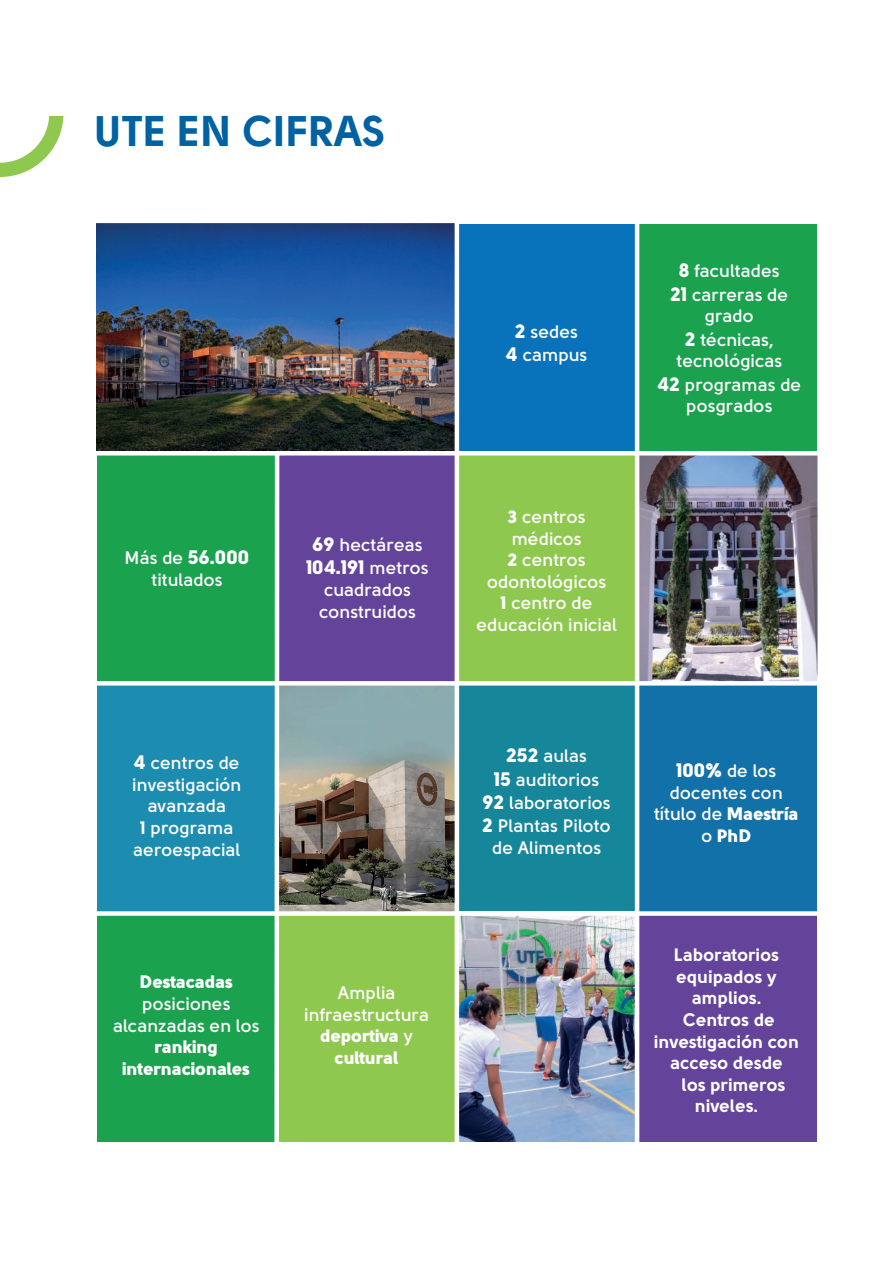
<style>
.page{position:relative;width:893px;height:1263px;background:#fff}
.page>*{position:absolute;margin:0;border:0;box-sizing:border-box;transform-origin:0 0}
.t1{font:42.75px "Solomon Sans Bold";color:#0062a2}
.t2{font:19.5px "Solomon Sans Black";color:#fff}
.t3{font:700 18px/21.6px "Solomon Sans Semi";color:#fff;text-align:center}
.t4{font:18px "Solomon Sans Bold";color:#fff}
.t5{font:18px/21.6px "Solomon Sans Black";color:#fff;text-align:center}
.s1{font-family:"Solomon Sans Semi";font-weight:700;font-size:18px}
.s2{font-family:"Solomon Sans Black";font-weight:400;font-size:19.5px}
.s3{font-family:"Solomon Sans Black";font-weight:400}
.s4{font-family:"Solomon Sans Bold";font-weight:400}
.s5{font-family:"Solomon Sans Semi";font-weight:700}
</style>
<div class="page">
<div style="left:97px;top:453px;width:180px;height:230px;background:#1aa24e"></div>
<img style="left:97px;top:224px;width:358px;height:227px">
<div style="left:277px;top:453px;width:180px;height:230px;background:#64439b"></div>
<div style="left:457px;top:683px;width:180px;height:230px;background:#16869b"></div>
<div style="left:97px;top:912px;width:180px;height:230px;background:#1aa24e"></div>
<div style="left:277px;top:912px;width:180px;height:230px;background:#8fc84f"></div>
<div style="left:97px;top:683px;width:180px;height:230px;background:#1c8db0"></div>
<img style="left:279px;top:686px;width:176px;height:225px">
<div style="left:457px;top:453px;width:180px;height:230px;background:#8fc84f"></div>
<img style="left:639px;top:455px;width:178px;height:226px">
<div style="left:456px;top:224px;width:180px;height:230px;background:#0873bb"></div>
<div style="left:637px;top:224px;width:180px;height:230px;background:#1aa24e"></div>
<div style="left:637px;top:683px;width:180px;height:230px;background:#1171a8"></div>
<img style="left:459px;top:916px;width:176px;height:226px">
<div style="left:637px;top:912px;width:180px;height:230px;background:#64439b"></div>
<svg style="left:0;top:116px;width:63px;height:61px"></svg>
<hr style="left:455px;top:210px;width:4px;height:949px;background:#fff">
<hr style="left:635px;top:205px;width:4px;height:949px;background:#fff">
<div style="left:274px;top:453px;width:5px;height:703px;background:#fff"></div>
<div style="left:70px;top:681px;width:753px;height:5px;background:#fff"></div>
<hr style="left:70px;top:451px;width:753px;height:4px;background:#fff">
<div style="left:70px;top:911px;width:753px;height:5px;background:#fff"></div>
<h1 class="t1" style="left:95px;top:106px;width:293px">UTE EN CIFRAS</h1>
<p class="t2" style="left:125px;top:546px;width:127px"><span class="s1">Más de</span> 56.000</p>
<p class="t3" style="left:152px;top:569px;width:73px">titulados</p>
<p class="t3" style="left:312px;top:534px;width:112px"><span class="s2">69</span> hectáreas</p>
<p class="t2" style="left:306px;top:556px;width:124px">104.191 <span class="s1">metros</span></p>
<p class="t3" style="left:319px;top:579px;width:99px;text-align:left">cuadrados construidos</p>
<p class="t3" style="left:506px;top:320px;width:83px;line-height:23.4px"><span class="s2">2</span> sedes<br><span class="s2">4</span> campus</p>
<p class="t3" style="left:477px;top:506px;width:142px"><span class="s3">3</span> centros médicos<br><span class="s3">2</span> centros odontológicos<br><span class="s3">1</span> centro de educación inicial</p>
<p class="t3" style="left:671px;top:259px;width:119px;line-height:23.4px"><span class="s2">8</span> facultades<br><span class="s2">21</span> carreras de</p>
<p class="t3" style="left:685px;top:304px;width:90px;line-height:23.4px">grado<br><span class="s2">2</span> técnicas,</p>
<p class="t3" style="left:657px;top:349px;width:145px;line-height:23.4px">tecnológicas<br><span class="s2">42</span> programas de</p>
<p class="t3" style="left:686px;top:395px;width:88px">posgrados</p>
<p class="t3" style="left:132px;top:752px;width:111px"><span class="s2">4</span> centros de investigación avanzada<br><span class="s4">1</span> programa aeroespacial</p>
<p class="t3" style="left:483px;top:744px;width:130px;line-height:23.4px"><span class="s2">252</span> aulas<br><span class="s2">15</span> auditorios<br><span class="s2">92</span> laboratorios<br><span class="s2">2</span> Plantas Piloto</p>
<p class="t3" style="left:492px;top:837px;width:111px">de Alimentos</p>
<p class="t5" style="left:140px;top:971px;width:95px">Destacadas</p>
<p class="t3" style="left:113px;top:993px;width:148px">posiciones alcanzadas en los</p>
<p class="t5" style="left:123px;top:1036px;width:129px">ranking internacionales</p>
<p class="t3" style="left:304px;top:982px;width:126px">Amplia infraestructura</p>
<p class="t5" style="left:320px;top:1025px;width:94px">deportiva <span class="s5">y </span>cultural</p>
<p class="t3" style="left:654px;top:760px;width:146px"><span class="s2">100%</span> de los docentes con título de <span class="s3">Maestría</span></p>
<p class="t5" style="left:701px;top:825px;width:52px"><span class="s5">o</span> PhD</p>
<p class="t4" style="left:674px;top:944px;width:107px">Laboratorios</p>
<p class="t4" style="left:676px;top:966px;width:102px">equipados y</p>
<p class="t4" style="left:692px;top:987px;width:71px">amplios.</p>
<p class="t4" style="left:683px;top:1009px;width:93px">Centros de</p>
<p class="t4" style="left:654px;top:1030px;width:147px">investigación con</p>
<p class="t4" style="left:671px;top:1052px;width:114px">acceso desde</p>
<p class="t4" style="left:682px;top:1074px;width:105px">los primeros</p>
<p class="t4" style="left:695px;top:1095px;width:65px">niveles.</p>
</div>
